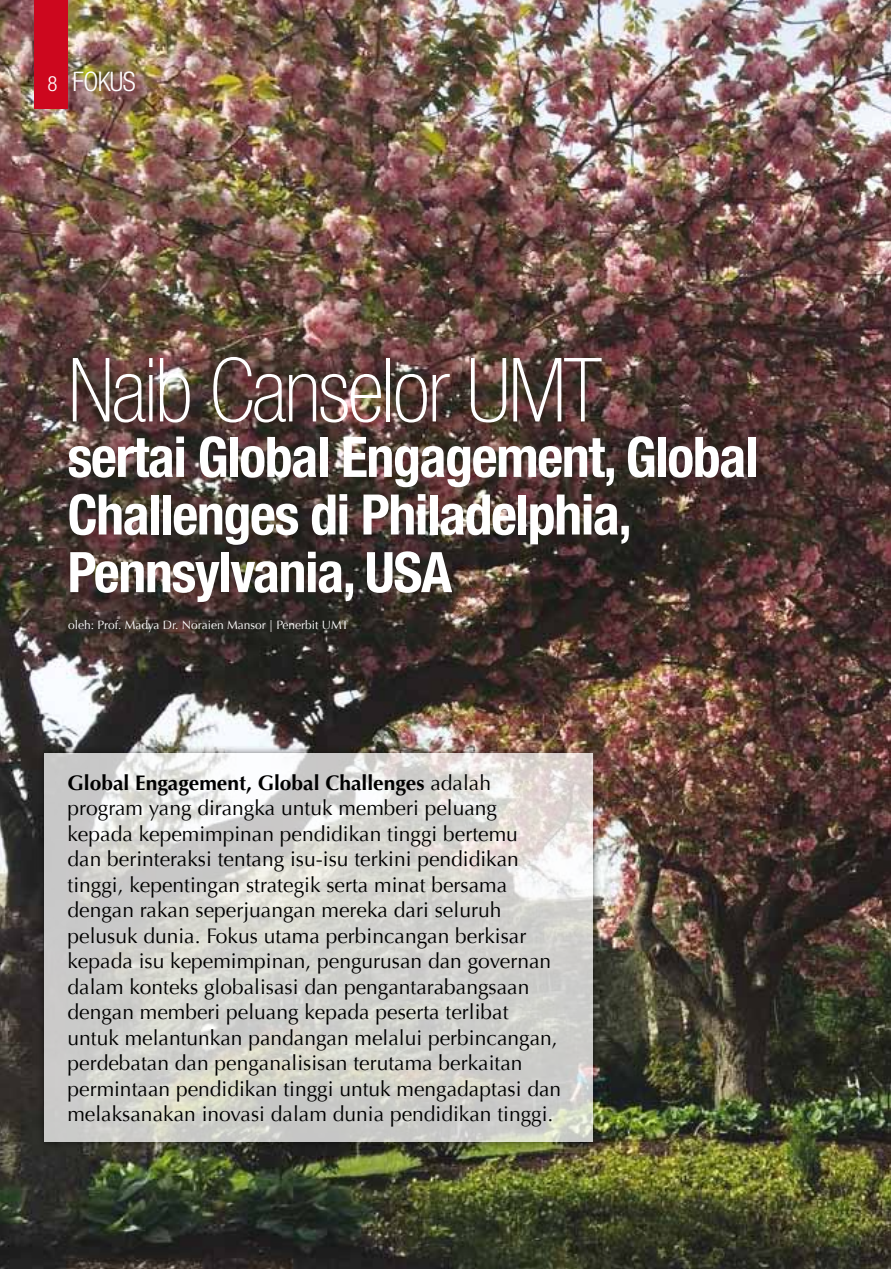
<style>
.page{position:relative;width:891px;height:1269px;background:#fff}
.page>*{position:absolute;margin:0;border:0;box-sizing:border-box;transform-origin:0 0}
.t1{font:100 condensed 88.8px "Helvetica Neue LT Std";letter-spacing:-.025em;color:#fff}
.t2{font:700 condensed 55.95px/57.6px "Helvetica Neue LT Std";letter-spacing:-.025em;color:#fff}
.t3{font:300 condensed 27px "Helvetica Neue LT Std";letter-spacing:-.025em;color:#fff}
.t4{font:21px/25.5px "Optima";color:#000}
.t5{font:12px "Optima";color:#fff}
.s1{font-size:21px}
.s2{font-weight:700}
</style>
<div class="page">
<img style="left:0;top:0;width:891px;height:1269px">
<div style="left:36px;top:745px;width:565px;height:406px;background:#000;opacity:.75"></div>
<svg style="left:44px;top:753px;width:548px;height:389px;background:#d4d4d0"></svg>
<div style="left:34px;top:0;width:34px;height:109px;background:#cd071e"></div>
<p class="t3" style="left:47px;top:66px;width:90px"><span class="s1">8</span> FOKUS</p>
<h1 class="t1" style="left:68px;top:340px;width:535px">Naib Canselor UMT</h1>
<h2 class="t2" style="left:67px;top:428px;width:692px">sertai Global Engagement, Global<br>Challenges di Philadelphia,<br>Pennsylvania, USA</h2>
<p class="t5" style="left:68px;top:618px;width:282px">oleh: Prof. Madya Dr. Noraien Mansor | Penerbit UMT</p>
<p class="t4" style="left:67px;top:770px;width:495px"><span class="s2">Global Engagement, Global Challenges</span> adalah program yang dirangka untuk memberi peluang kepada kepemimpinan pendidikan tinggi bertemu<br>dan berinteraksi tentang isu-isu terkini pendidikan tinggi, kepentingan strategik serta minat bersama dengan rakan seperjuangan mereka dari seluruh pelusuk dunia. Fokus utama perbincangan berkisar kepada isu kepemimpinan, pengurusan dan governan dalam konteks globalisasi dan pengantarabangsaan dengan memberi peluang kepada peserta terlibat untuk melantunkan pandangan melalui perbincangan, perdebatan dan penganalisisan terutama berkaitan permintaan pendidikan tinggi untuk mengadaptasi dan melaksanakan inovasi dalam dunia pendidikan tinggi.</p>
</div>
